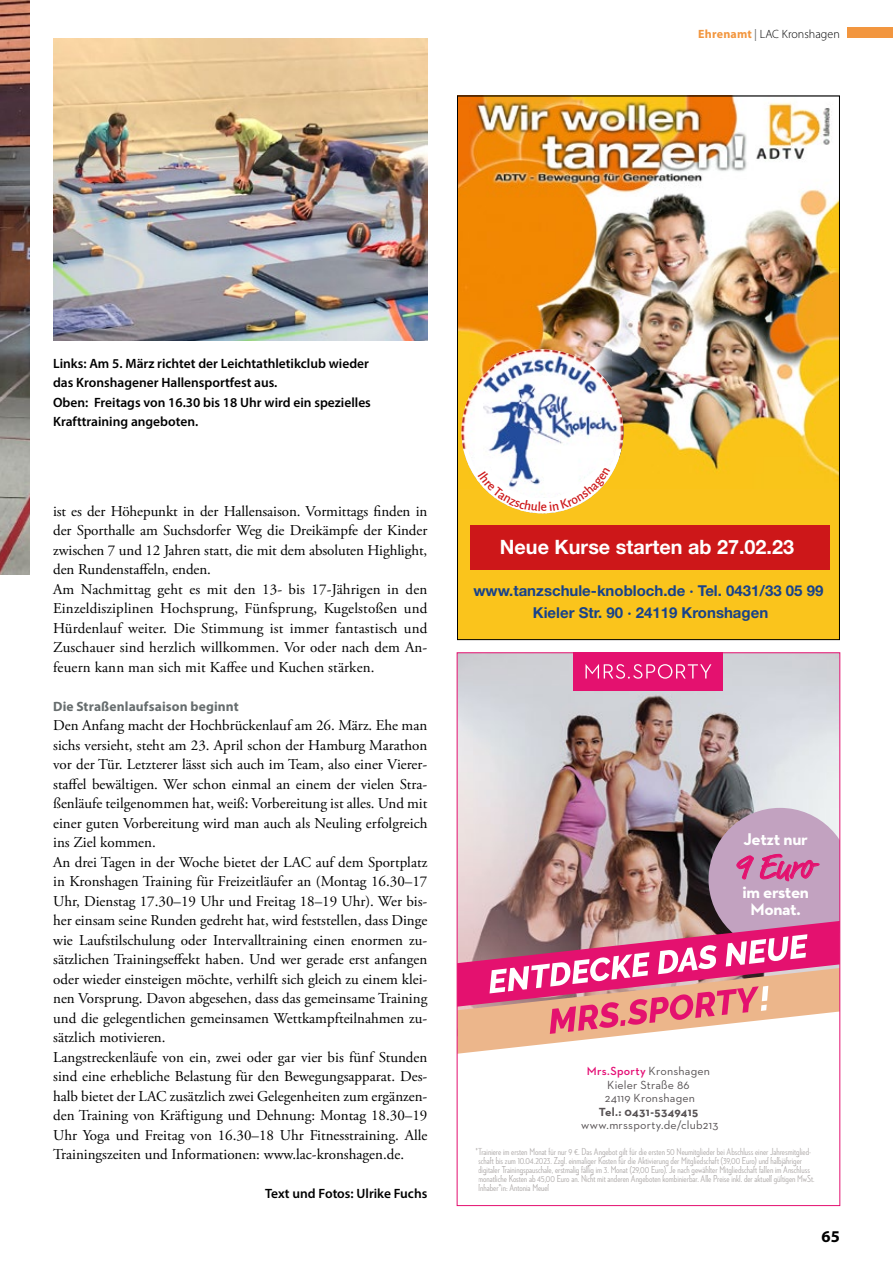
<style>
.page{position:relative;width:893px;height:1263px;background:#fff}
.page>*{position:absolute;margin:0;border:0;box-sizing:border-box;transform-origin:0 0}
.t1{font:36px "Market OT";color:#e4116f}
.t2{font:700 19.8px "Helvetica Neue LT Std";color:#fff}
.t3{font:700 17.25px/17.2px "Neutraface 2 Text";letter-spacing:-.025em;color:#fff;text-align:center}
.t4{font:700 16.5px "Myriad Pro";color:#000}
.t5{font:15px/19.5px "Adobe Garamond Pro";color:#000}
.t6{font:700 15px/22.5px "Helvetica Neue LT Std";color:#17428b;text-align:center}
.t7{font:600 13.5px/19.5px "Myriad Pro";color:#000}
.t8{font:700 13.5px "Myriad Pro";letter-spacing:.01em;color:#676d6e}
.t9{font:12px/13.5px "Neutraface 2 Text";letter-spacing:.015em;color:#575254;text-align:center}
.t10{font:300 12px "Myriad Pro";letter-spacing:.005em;color:#000}
.t11{font:700 12px "Neutraface 2 Text";letter-spacing:.02em;color:#575254}
.t12{font:500 10.5px/9px "Neutraface 2 Condensed";color:#b6b2b1}
.s1{font-weight:700;color:#f2963f}
.s2{font-weight:400;color:#707172}
.s3{font-weight:600;color:#e40e74}
</style>
<div class="page">
<div style="left:847px;top:28px;width:46px;height:10px;background:#f2963f"></div>
<img style="left:0;top:0;width:30px;height:574px">
<img style="left:53px;top:38px;width:374px;height:302px">
<div style="left:457px;top:489px;width:383px;height:151px;background:#fac41c"></div>
<img style="left:459px;top:98px;width:379px;height:391px">
<img style="left:459px;top:347px;width:152px;height:85px">
<div style="left:470px;top:525px;width:359px;height:45px;background:#cd1719"></div>
<img style="left:459px;top:654px;width:333px;height:154px">
<div style="left:574px;top:653px;width:149px;height:38px;background:#e4116f"></div>
<svg style="left:585px;top:664px;width:126px;height:15px"></svg>
<hr style="left:478px;top:1157px;width:324px;height:1px;background:#b6b2b1">
<hr style="left:478px;top:1166px;width:324px;height:1px;background:#b6b2b1">
<hr style="left:479px;top:1175px;width:331px;height:1px;background:#b6b2b1">
<hr style="left:479px;top:1184px;width:70px;height:1px;background:#b6b2b1">
<img style="left:459px;top:808px;width:379px;height:246px">
<img style="left:461px;top:349px;width:162px;height:164px">
<p class="t10" style="left:698px;top:26px;width:143px"><span class="s1">Ehrenamt</span> <span class="s2">|</span> LAC Kronshagen</p>
<p class="t7" style="left:53px;top:353px;width:319px">Links: Am 5. März richtet der Leichtathletikclub wieder das Kronshagener Hallensportfest aus.<br>Oben: Freitags von 16.30 bis 18 Uhr wird ein spezielles Krafttraining angeboten.</p>
<p class="t5" style="left:53px;top:502px;width:376px">ist es der Höhepunkt in der Hallensaison. Vormittags finden in der Sporthalle am Suchsdorfer Weg die Dreikämpfe der Kinder zwischen 7 und 12 Jahren statt, die mit dem absoluten Highlight, den Rundenstaffeln, enden.<br>Am Nachmittag geht es mit den 13- bis 17-Jährigen in den Einzeldisziplinen Hochsprung, Fünfsprung, Kugelstoßen und Hürdenlauf weiter. Die Stimmung ist immer fantastisch und Zuschauer sind herzlich willkommen. Vor oder nach dem An&shy;feuern kann man sich mit Kaffee und Kuchen stärken.</p>
<p class="t8" style="left:53px;top:697px;width:187px">Die Straßenlaufsaison beginnt</p>
<p class="t5" style="left:53px;top:716px;width:376px">Den Anfang macht der Hochbrückenlauf am 26. März. Ehe man sichs versieht, steht am 23. April schon der Hamburg Marathon vor der Tür. Letzterer lässt sich auch im Team, also einer Vierer&shy;staffel bewältigen. Wer schon einmal an einem der vielen Stra&shy;ßenläufe teilgenommen hat, weiß: Vorbereitung ist alles. Und mit einer guten Vorbereitung wird man auch als Neuling erfolgreich ins Ziel kommen.<br>An drei Tagen in der Woche bietet der LAC auf dem Sportplatz in Kronshagen Training für Freizeitläufer an (Montag 16.30–17<br>Uhr, Dienstag 17.30–19 Uhr und Freitag 18–19 Uhr). Wer bis&shy;her einsam seine Runden gedreht hat, wird feststellen, dass Dinge wie Laufstilschulung oder Intervalltraining einen enormen zu&shy;sätzlichen Trainingseffekt haben. Und wer gerade erst anfangen oder wieder einsteigen möchte, verhilft sich gleich zu einem klei&shy;nen Vorsprung. Davon abgesehen, dass das gemeinsame Training und die gelegentlichen gemeinsamen Wettkampfteilnahmen zu&shy;sätzlich motivieren.<br>Langstreckenläufe von ein, zwei oder gar vier bis fünf Stunden sind eine erhebliche Belastung für den Bewegungsapparat. Des&shy;halb bietet der LAC zusätzlich zwei Gelegenheiten zum ergänzen&shy;den Training von Kräftigung und Dehnung: Montag 18.30–19<br>Uhr Yoga und Freitag von 16.30–18 Uhr Fitnesstraining. Alle Trainingszeiten und Informationen: www.lac-kronshagen.de.</p>
<p class="t7" style="left:265px;top:1183px;width:164px">Text und Fotos: Ulrike Fuchs</p>
<h2 class="t2" style="left:500px;top:535px;width:296px">Neue Kurse starten ab 27.02.23</h2>
<p class="t6" style="left:473px;top:579px;width:352px">www.tanzschule-knobloch.de · Tel. 0431/33 05 99<br>Kieler Str. 90 · 24119 Kronshagen</p>
<p class="t3" style="left:744px;top:830px;width:66px">Jetzt nur</p>
<h1 class="t1" style="left:734px;top:845px;width:80px">9 Euro</h1>
<p class="t3" style="left:742px;top:883px;width:68px">im ersten<br>Monat.</p>
<p class="t9" style="left:587px;top:1064px;width:125px"><span class="s3">Mrs.Sporty</span> Kronshagen<br>Kieler Straße 86<br>24119 Kronshagen</p>
<p class="t11" style="left:599px;top:1104px;width:101px">Tel.: 0431-5349415</p>
<p class="t9" style="left:581px;top:1118px;width:139px">www.mrssporty.de/club 213</p>
<p class="t12" style="left:475px;top:1147px;width:341px">*Trainiere im ersten Monat für nur 9 €. Das Angebot gilt für die ersten 50 Neumitglieder bei Abschluss einer Jahresmitglied&shy;schaft bis zum 10.04.2023 . Zzgl. einmaliger Kosten für die Aktivierung der Mitgliedschaft ( 39,00 Euro) und halbjähriger digitaler Trainingspauschale, erstmalig fällig im 3. Monat ( 29,00 Euro). Je nach gewählter Mitgliedschaft fallen im Anschluss monatliche Kosten ab 45,00 Euro an. Nicht mit anderen Angeboten kombinierbar. Alle Preise inkl. der aktuell gültigen MwSt.<br>Inhaber*in: Antonia Meuel</p>
<p class="t4" style="left:821px;top:1226px;width:20px">65</p>
</div>
